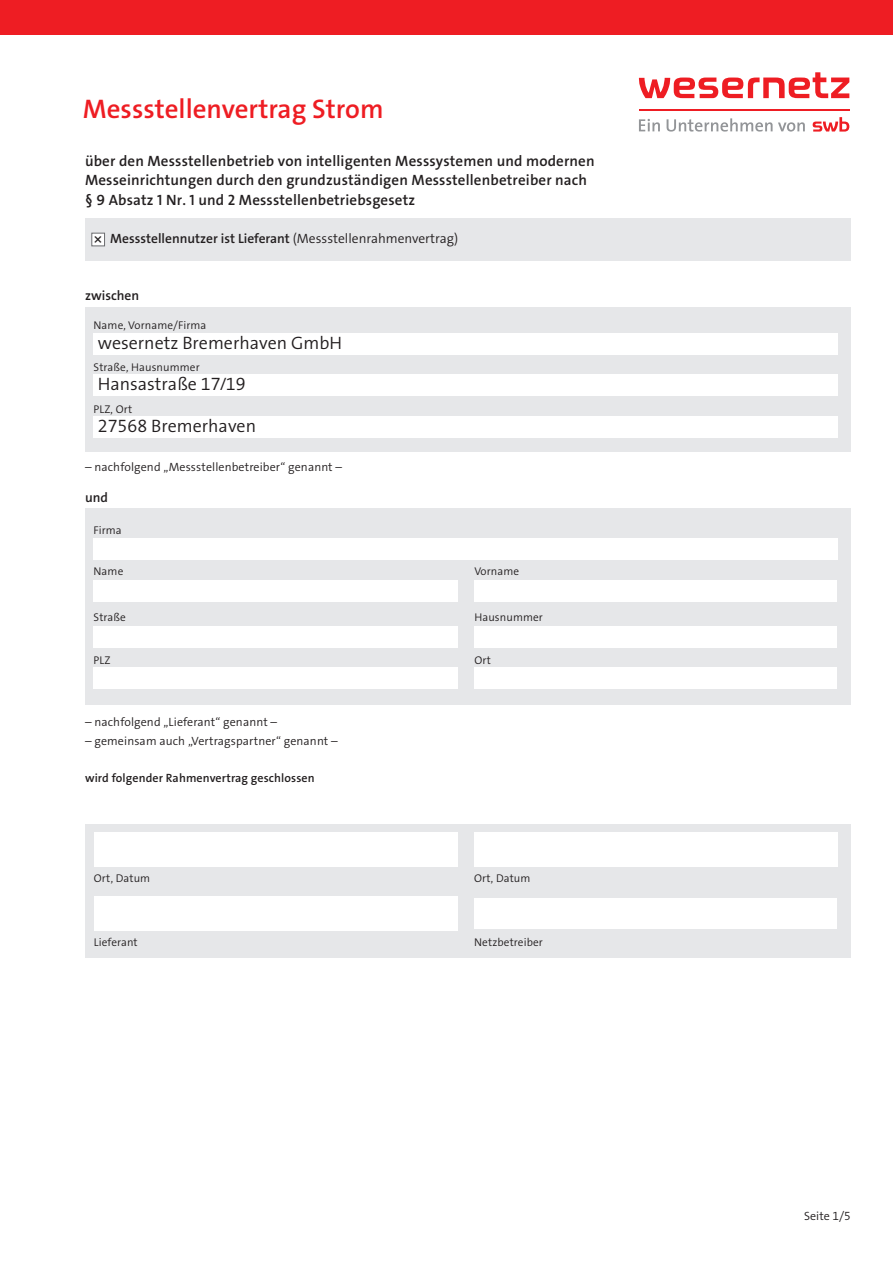
<style>
.page{position:relative;width:893px;height:1263px;background:#fff}
.page>*{position:absolute;margin:0;border:0;box-sizing:border-box;transform-origin:0 0}
.t1{font:27px "The Sans LP6 Se Bld";color:#ee1d23}
.t2{font:300 18px "The Sans";color:#231f20}
.t3{font:15px/19.5px "The Sans LP6 Se Bld";letter-spacing:.01em;color:#231f20}
.t4{font:13.5px "The Sans LP6 Se Bld";color:#231f20}
.t5{font:12px "The Sans LP4 Se Lig";letter-spacing:.01em;color:#231f20}
.t6{font:12px "The Sans LP6 Se Bld";letter-spacing:.01em;color:#231f20}
.t7{font:11.25px "The Sans LP4 Se Lig";letter-spacing:.01em;color:#231f20}
.s1{font-family:"The Sans LP4 Se Lig"}
.s2{font-family:"The Sans Semi Light Expert";font-weight:400}
</style>
<div class="page">
<div style="left:0;top:0;width:893px;height:34px;background:#ee1d23"></div>
<hr style="left:639px;top:109px;width:210px;height:1px;background:#ee1d23">
<svg style="left:639px;top:119px;width:21px;height:12px"></svg>
<svg style="left:667px;top:118px;width:138px;height:14px"></svg>
<svg style="left:813px;top:117px;width:36px;height:15px"></svg>
<svg style="left:639px;top:72px;width:210px;height:26px"></svg>
<div style="left:85px;top:307px;width:765px;height:144px;background:#e6e7e9"></div>
<div style="left:94px;top:333px;width:744px;height:22px;background:#fff"></div>
<div style="left:94px;top:375px;width:744px;height:21px;background:#fff"></div>
<div style="left:94px;top:416px;width:744px;height:22px;background:#fff"></div>
<div style="left:85px;top:509px;width:765px;height:196px;background:#e6e7e9"></div>
<div style="left:94px;top:580px;width:364px;height:21px;background:#fff"></div>
<div style="left:94px;top:626px;width:364px;height:21px;background:#fff"></div>
<div style="left:94px;top:668px;width:364px;height:21px;background:#fff"></div>
<div style="left:94px;top:538px;width:744px;height:22px;background:#fff"></div>
<div style="left:474px;top:580px;width:363px;height:21px;background:#fff"></div>
<div style="left:474px;top:626px;width:363px;height:21px;background:#fff"></div>
<div style="left:474px;top:668px;width:363px;height:21px;background:#fff"></div>
<div style="left:85px;top:218px;width:765px;height:43px;background:#e6e7e9"></div>
<div style="left:91px;top:233px;width:14px;height:13px;background:#fff;border:1px solid #6c6d70"></div>
<div style="left:85px;top:824px;width:765px;height:133px;background:#e6e7e9"></div>
<div style="left:94px;top:832px;width:364px;height:35px;background:#fff"></div>
<div style="left:94px;top:897px;width:364px;height:34px;background:#fff"></div>
<div style="left:474px;top:832px;width:364px;height:35px;background:#fff"></div>
<div style="left:474px;top:898px;width:363px;height:31px;background:#fff"></div>
<p class="t1" style="left:83px;top:92px;width:302px">Messstellenvertrag Strom</p>
<p class="t3" style="left:85px;top:151px;width:511px">über den Messstellenbetrieb von intelligenten Messsystemen und modernen<br>Messeinrichtungen durch den grundzuständigen Messstellenbetreiber nach § 9 Absatz 1 Nr. 1 und 2 Messstellenbetriebsgesetz</p>
<p class="t4" style="left:92px;top:231px;width:13px">⊗</p>
<p class="t4" style="left:110px;top:230px;width:349px">Messstellennutzer ist Lieferant <span class="s1">(Messstellenrahmenvertrag)</span></p>
<p class="t4" style="left:85px;top:287px;width:56px">zwischen</p>
<p class="t7" style="left:94px;top:318px;width:114px">Name, Vorname/Firma</p>
<p class="t7" style="left:94px;top:360px;width:108px">Straße, Hausnummer</p>
<p class="t7" style="left:94px;top:401px;width:40px">PLZ, Ort</p>
<p class="t2" style="left:98px;top:328px;width:246px">wesernetz Bremerhaven GmbH</p>
<p class="t2" style="left:98px;top:369px;width:149px">Hansastraße <span class="s2">17/19</span></p>
<p class="t2" style="left:98px;top:411px;width:160px"><span class="s2">27568</span> Bremerhaven</p>
<p class="t5" style="left:85px;top:459px;width:259px">– nachfolgend „Messstellenbetreiber“ genannt –</p>
<p class="t4" style="left:85px;top:489px;width:24px">und</p>
<p class="t7" style="left:94px;top:523px;width:30px">Firma</p>
<p class="t7" style="left:94px;top:564px;width:31px">Name</p>
<p class="t7" style="left:474px;top:564px;width:46px">Vorname</p>
<p class="t7" style="left:94px;top:609px;width:34px">Straße</p>
<p class="t7" style="left:474px;top:609px;width:70px">Hausnummer</p>
<p class="t7" style="left:94px;top:652px;width:18px">PLZ</p>
<p class="t7" style="left:474px;top:652px;width:18px">Ort</p>
<p class="t5" style="left:85px;top:714px;width:194px">– nachfolgend „Lieferant“ genannt –</p>
<p class="t5" style="left:85px;top:733px;width:254px">– gemeinsam auch „Vertragspartner“ genannt –</p>
<p class="t6" style="left:85px;top:771px;width:231px">wird folgender Rahmenvertrag geschlossen</p>
<p class="t7" style="left:94px;top:870px;width:58px">Ort, Datum</p>
<p class="t7" style="left:94px;top:935px;width:45px">Lieferant</p>
<p class="t7" style="left:474px;top:870px;width:58px">Ort, Datum</p>
<p class="t7" style="left:474px;top:935px;width:70px">Netzbetreiber</p>
<p class="t5" style="left:804px;top:1209px;width:48px">Seite 1/5</p>
</div>
